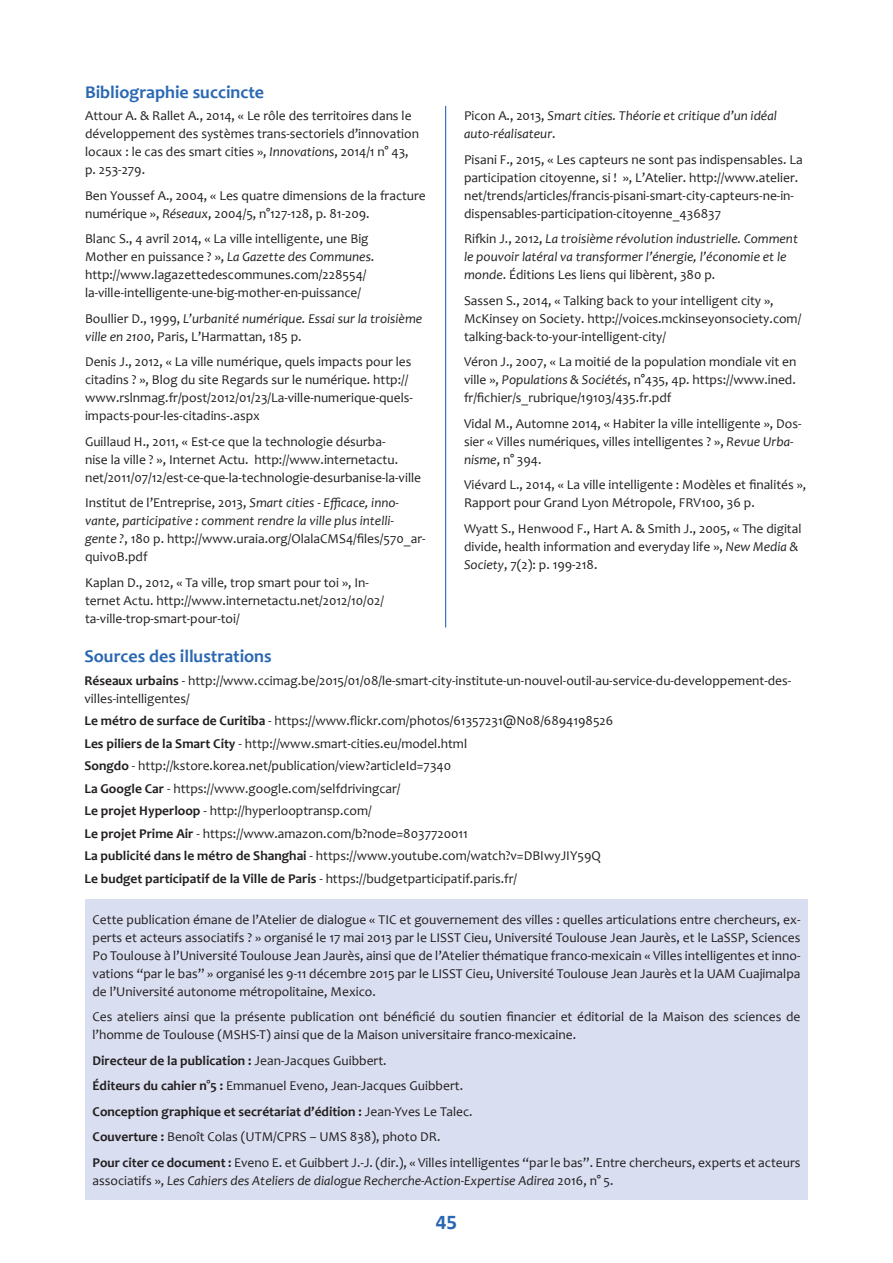
<style>
.page{position:relative;width:893px;height:1263px;background:#fff}
.page>*{position:absolute;margin:0;border:0;box-sizing:border-box;transform-origin:0 0}
.t1{font:700 21px "Calibri";color:#2b68b3}
.t2{font:700 18px "Candara";color:#2b68b3}
.t3{font:13.5px/18px "Candara";color:#231f20}
.t4{font:italic 13.5px/18px "Candara";color:#231f20}
.s1{font-style:italic}
.s2{font-style:normal}
.s3{font-weight:700}
</style>
<div class="page">
<div style="left:85px;top:899px;width:723px;height:300px;background:#d9def0"></div>
<hr style="left:445px;top:106px;width:1px;height:521px;background:#2b68b3">
<h2 class="t2" style="left:85px;top:81px;width:181px">Bibliographie succincte</h2>
<p class="t3" style="left:85px;top:107px;width:336px">Attour A. &amp; Rallet A., 2014, « Le rôle des territoires dans le développement des systèmes trans-sectoriels d’innovation locaux : le cas des smart cities », <span class="s1">Innovations</span>, 2014/1 n° 43, p. 253-279.</p>
<p class="t3" style="left:85px;top:186px;width:342px">Ben Youssef A., 2004, « Les quatre dimensions de la fracture numérique », <span class="s1">Réseaux</span>, 2004/5, n°127-128, p. 81-209.</p>
<p class="t3" style="left:85px;top:230px;width:291px">Blanc S., 4 avril 2014, « La ville intelligente, une Big Mother en puissance ? », <span class="s1">La Gazette des Communes</span>. http://www.lagazettedescommunes.com/228554/ la-ville-intelligente-une-big-mother-en-puissance/</p>
<p class="t4" style="left:85px;top:309px;width:339px"><span class="s2">Boullier D., 1999,</span> L’urbanité numérique. Essai sur la troisième ville en 2100<span class="s2">, Paris, L’Harmattan, 185 p.</span></p>
<p class="t3" style="left:85px;top:353px;width:329px">Denis J., 2012, « La ville numérique, quels impacts pour les citadins ? », Blog du site Regards sur le numérique. http:// www.rslnmag.fr/post/2012/01/23/La-ville-numerique-quels&shy;impacts-pour-les-citadins-.aspx</p>
<p class="t3" style="left:85px;top:432px;width:338px">Guillaud H., 2011, « Est-ce que la technologie désurba-<br>nise la ville ? », Internet Actu. http://www.internetactu. net/2011/07/12/est-ce-que-la-technologie-desurbanise-la-ville</p>
<p class="t3" style="left:85px;top:494px;width:342px">Institut de l’Entreprise, 2013, <span class="s1">Smart cities - Efficace, inno&shy;vante, participative : comment rendre la ville plus intelli&shy;gente ?</span>, 180 p. http://www.uraia.org/OlalaCMS4/files/570_ar&shy;quivoB.pdf</p>
<p class="t3" style="left:85px;top:573px;width:300px">Kaplan D., 2012, « Ta ville, trop smart pour toi », In&shy;ternet Actu. http://www.internetactu.net/2012/10/02/ ta-ville-trop-smart-pour-toi/</p>
<p class="t4" style="left:464px;top:106px;width:314px"><span class="s2">Picon A., 2013,</span> Smart cities. Théorie et critique d’un idéal auto-réalisateur<span class="s2">.</span></p>
<p class="t3" style="left:464px;top:150px;width:340px">Pisani F., 2015, « Les capteurs ne sont pas indispensables. La participation citoyenne, si ! », L’Atelier. http://www.atelier. net/trends/articles/francis-pisani-smart-city-capteurs-ne-in&shy;dispensables-participation-citoyenne_436837</p>
<p class="t4" style="left:464px;top:229px;width:335px"><span class="s2">Rifkin J., 2012,</span> La troisième révolution industrielle. Comment le pouvoir latéral va transformer l’énergie, l’économie et le monde<span class="s2">. Éditions Les liens qui libèrent, 380 p.</span></p>
<p class="t3" style="left:464px;top:291px;width:339px">Sassen S., 2014, « Talking back to your intelligent city »,<br>McKinsey on Society. http://voices.mckinseyonsociety.com/ talking-back-to-your-intelligent-city/</p>
<p class="t3" style="left:464px;top:352px;width:334px;text-align:justify">Véron J., 2007, « La moitié de la population mondiale vit en ville », <span class="s1">Populations &amp; Sociétés</span>, n°435, 4p. https://www.ined. fr/fichier/s_rubrique/19103/435.fr.pdf</p>
<p class="t3" style="left:464px;top:414px;width:339px">Vidal M., Automne 2014, « Habiter la ville intelligente », Dos&shy;sier « Villes numériques, villes intelligentes ? », <span class="s1">Revue Urba&shy;nisme</span>, n° 394.</p>
<p class="t3" style="left:464px;top:475px;width:344px">Viévard L., 2014, « La ville intelligente : Modèles et finalités »,<br>Rapport pour Grand Lyon Métropole, FRV100, 36 p.</p>
<p class="t3" style="left:464px;top:519px;width:339px">Wyatt S., Henwood F., Hart A. &amp; Smith J., 2005, « The digital divide, health information and everyday life », <span class="s1">New Media &amp;<br>Society</span>, 7(2): p. 199-218.</p>
<h2 class="t2" style="left:84px;top:645px;width:189px">Sources des illustrations</h2>
<p class="t3" style="left:84px;top:671px;width:708px"><span class="s3">Réseaux urbains</span> - http://www.ccimag.be/2015/01/08/le-smart-city-institute-un-nouvel-outil-au-service-du-developpement-des&shy;villes-intelligentes/</p>
<p class="t3" style="left:84px;top:709px;width:530px;line-height:22.5px"><span class="s3">Le métro de surface de Curitiba</span> - https://www.flickr.com/photos/61357231@N08/6894198526<br><span class="s3">Les piliers de la Smart City</span> - http://www.smart-cities.eu/model.html<br><span class="s3">Songdo</span> - http://kstore.korea.net/publication/view?articleId=7340<br><span class="s3">La Google Car</span> - https://www.google.com/selfdrivingcar/<br><span class="s3">Le projet Hyperloop</span> - http://hyperlooptransp.com/<br><span class="s3">Le projet Prime Air</span> - https://www.amazon.com/b?node=8037720011<br><span class="s3">La publicité dans le métro de Shanghai</span> - https://www.youtube.com/watch?v=DBIwyJIY59Q <span class="s3">Le budget participatif de la Ville de Paris</span> - https://budgetparticipatif.paris.fr/</p>
<p class="t3" style="left:93px;top:910px;width:709px;text-align:justify">Cette publication émane de l’Atelier de dialogue « TIC et gouvernement des villes : quelles articulations entre chercheurs, ex&shy;perts et acteurs associatifs ? » organisé le 17 mai 2013 par le LISST Cieu, Université Toulouse Jean Jaurès, et le LaSSP, Sciences Po Toulouse à l’Université Toulouse Jean Jaurès, ainsi que de l’Atelier thématique franco-mexicain « Villes intelligentes et inno&shy;vations “par le bas” » organisé les 9-11 décembre 2015 par le LISST Cieu, Université Toulouse Jean Jaurès et la UAM Cuajimalpa de l’Université autonome métropolitaine, Mexico.</p>
<p class="t3" style="left:93px;top:1007px;width:709px">Ces ateliers ainsi que la présente publication ont bénéficié du soutien financier et éditorial de la Maison des sciences de l’homme de Toulouse (MSHS-T) ainsi que de la Maison universitaire franco-mexicaine.</p>
<p class="t3" style="left:93px;top:1047px;width:709px;line-height:25.5px"><span class="s3">Directeur de la publication :</span> Jean-Jacques Guibbert.<br><span class="s3">Éditeurs du cahier n°5 :</span> Emmanuel Eveno, Jean-Jacques Guibbert.<br><span class="s3">Conception graphique et secrétariat d’édition :</span> Jean-Yves Le Talec.<br><span class="s3">Couverture :</span> Benoît Colas (UTM/CPRS – UMS 838), photo DR.<br><span class="s3">Pour citer ce document :</span> Eveno E. et Guibbert J.-J. (dir.), « Villes intelligentes “par le bas”. Entre chercheurs, experts et acteurs</p>
<p class="t4" style="left:93px;top:1171px;width:523px"><span class="s2">associatifs »,</span> Les Cahiers des Ateliers de dialogue Recherche-Action-Expertise Adirea <span class="s2">2016, n° 5.</span></p>
<h1 class="t1" style="left:436px;top:1209px;width:23px">45</h1>
</div>
